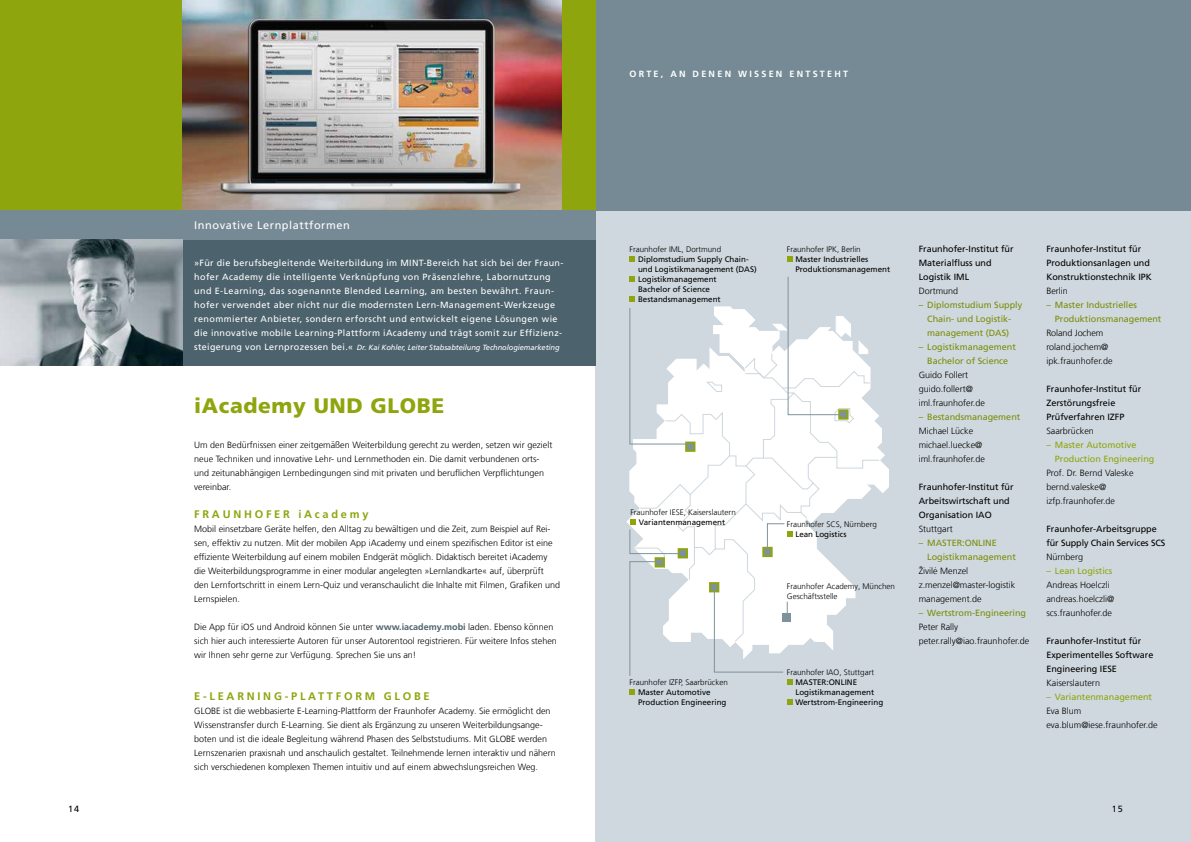
<style>
.page{position:relative;width:1191px;height:842px;background:#fff}
.page>*{position:absolute;margin:0;border:0;box-sizing:border-box;transform-origin:0 0}
.t1{font:900 21px "Frutiger LT Com";letter-spacing:.03em;color:#8ea50d}
.t2{font:700 11px "Frutiger LT Com";letter-spacing:.25em;color:#8ea50d}
.t3{font:11px "Frutiger LT Com";letter-spacing:.05em;color:#fff}
.t4{font:300 9px/14px "Frutiger LT Com";color:#000}
.t5{font:9px/14px "Frutiger LT Com";letter-spacing:.045em;color:#fff}
.t6{font:9px/14px "Frutiger LT Com";color:#000}
.t7{font:9px/14px "Frutiger LT Com";color:#798e0b;text-align:center}
.t8{font:9px/14px "Frutiger LT Com";color:#8ea50d}
.t9{font:700 9px "Frutiger LT Com";letter-spacing:.25em;color:#fff}
.t10{font:8px/10px "Frutiger LT Com";color:#000}
.t11{font:300 8px/10px "Frutiger LT Com";color:#000}
.t12{font:italic 7.5px "Frutiger LT Com";letter-spacing:-.01em;color:#fff}
.s1{font-style:normal;font-size:9px}
.s2{font-weight:700;color:#4c626c}
</style>
<div class="page">
<div style="left:595px;top:210px;width:596px;height:632px;background:#cfd8de"></div>
<svg style="left:626px;top:306px;width:263px;height:344px"></svg>
<svg style="left:661px;top:581px;width:209px;height:62px"></svg>
<svg style="left:634px;top:353px;width:246px;height:228px"></svg>
<div style="left:595px;top:0;width:596px;height:210px;background:#768a95"></div>
<div style="left:685px;top:442px;width:10px;height:10px;background:#7e929d;border:2px solid #8ea50d"></div>
<svg style="left:787px;top:679px;width:5px;height:6px"></svg>
<svg style="left:787px;top:699px;width:5px;height:6px"></svg>
<svg style="left:629px;top:256px;width:6px;height:5px"></svg>
<svg style="left:629px;top:276px;width:6px;height:5px"></svg>
<svg style="left:629px;top:296px;width:6px;height:5px"></svg>
<div style="left:0;top:210px;width:595px;height:156px;background:#4c626c"></div>
<div style="left:0;top:0;width:595px;height:210px;background:#8ea50d"></div>
<img style="left:183px;top:0;width:378px;height:210px">
<div style="left:0;top:210px;width:595px;height:30px;background:#768a95"></div>
<img style="left:0;top:240px;width:183px;height:126px">
<div style="left:782px;top:614px;width:8px;height:8px;background:#7e929d"></div>
<div style="left:709px;top:582px;width:10px;height:10px;background:#7e929d;border:2px solid #8ea50d"></div>
<div style="left:654px;top:557px;width:11px;height:10px;background:#7e929d;border:2px solid #8ea50d"></div>
<div style="left:762px;top:547px;width:10px;height:10px;background:#7e929d;border:2px solid #8ea50d"></div>
<svg style="left:629px;top:561px;width:32px;height:115px"></svg>
<svg style="left:629px;top:689px;width:6px;height:6px"></svg>
<div style="left:677px;top:548px;width:11px;height:10px;background:#7e929d;border:2px solid #8ea50d"></div>
<svg style="left:629px;top:307px;width:62px;height:138px"></svg>
<svg style="left:772px;top:276px;width:96px;height:148px"></svg>
<svg style="left:713px;top:587px;width:75px;height:86px"></svg>
<svg style="left:629px;top:519px;width:54px;height:35px;background:#eff2ef"></svg>
<svg style="left:787px;top:256px;width:5px;height:6px"></svg>
<svg style="left:766px;top:523px;width:26px;height:30px"></svg>
<p class="t6" style="left:68px;top:802px;width:13px">14</p>
<p class="t3" style="left:194px;top:219px;width:157px">Innovative Lernplattformen</p>
<p class="t5" style="left:194px;top:256px;width:371px">»Für die berufsbegleitende Weiterbildung im MINT-Bereich hat sich bei der Fraun&shy;hofer Academy die intelligente Verknüpfung von Präsenzlehre, Labornutzung und E-Learning, das sogenannte Blended Learning, am besten bewährt. Fraun&shy;hofer verwendet aber nicht nur die modernsten Lern-Management-Werkzeuge renommierter Anbieter, sondern erforscht und entwickelt eigene Lösungen wie die innovative mobile Learning-Plattform iAcademy und trägt somit zur Effizienz-</p>
<p class="t12" style="left:194px;top:343px;width:367px"><span class="s1">steigerung von Lernprozessen bei.«</span> Dr. Kai Kohler, Leiter Stabsabteilung Technologiemarketing</p>
<h1 class="t1" style="left:194px;top:393px;width:251px">iAcademy UND GLOBE</h1>
<p class="t4" style="left:194px;top:438px;width:360px">Um den Bedürfnissen einer zeitgemäßen Weiterbildung gerecht zu werden, setzen wir gezielt neue Techniken und innovative Lehr- und Lernmethoden ein. Die damit verbundenen orts&shy;und zeitunabhängigen Lernbedingungen sind mit privaten und beruflichen Verpflichtungen vereinbar.</p>
<p class="t2" style="left:194px;top:508px;width:176px">FRAUNHOFER iAcademy</p>
<p class="t4" style="left:194px;top:522px;width:367px">Mobil einsetzbare Geräte helfen, den Alltag zu bewältigen und die Zeit, zum Beispiel auf Rei&shy;sen, effektiv zu nutzen. Mit der mobilen App iAcademy und einem spezifischen Editor ist eine effiziente Weiterbildung auf einem mobilen Endgerät möglich. Didaktisch bereitet iAcademy die Weiterbildungsprogramme in einer modular angelegten »Lernlandkarte« auf, überprüft den Lernfortschritt in einem Lern-Quiz und veranschaulicht die Inhalte mit Filmen, Grafiken und Lernspielen.</p>
<p class="t4" style="left:194px;top:620px;width:364px">Die App für iOS und Android können Sie unter <span class="s2">www.iacademy.mobi</span> laden. Ebenso können sich hier auch interessierte Autoren für unser Autorentool registrieren. Für weitere Infos stehen wir Ihnen sehr gerne zur Verfügung. Sprechen Sie uns an!</p>
<p class="t2" style="left:194px;top:690px;width:237px">E-LEARNING-PLATTFORM GLOBE</p>
<p class="t4" style="left:194px;top:704px;width:363px">GLOBE ist die webbasierte E-Learning-Plattform der Fraunhofer Academy. Sie ermöglicht den Wissenstransfer durch E-Learning. Sie dient als Ergänzung zu unseren Weiterbildungsange&shy;boten und ist die ideale Begleitung während Phasen des Selbststudiums. Mit GLOBE werden Lernszenarien praxisnah und anschaulich gestaltet. Teilnehmende lernen interaktiv und nähern sich verschiedenen komplexen Themen intuitiv und auf einem abwechslungsreichen Weg.</p>
<p class="t9" style="left:629px;top:69px;width:220px">ORTE, AN DENEN WISSEN ENTSTEHT</p>
<p class="t11" style="left:629px;top:244px;width:93px">Fraunhofer IML, Dortmund</p>
<p class="t10" style="left:638px;top:254px;width:120px">Diplomstudium Supply Chain&shy;und Logistikmanagement (DAS)<br>Logistikmanagement<br>Bachelor of Science<br>Bestandsmanagement</p>
<p class="t11" style="left:630px;top:507px;width:107px">Fraunhofer IESE, Kaiserslautern</p>
<p class="t10" style="left:639px;top:517px;width:88px">Variantenmanagement</p>
<p class="t11" style="left:629px;top:677px;width:100px">Fraunhofer IZFP, Saarbrücken</p>
<p class="t10" style="left:638px;top:687px;width:90px">Master Automotive<br>Production Engineering</p>
<p class="t11" style="left:787px;top:244px;width:75px">Fraunhofer IPK, Berlin</p>
<p class="t10" style="left:795px;top:254px;width:96px">Master Industrielles<br>Produktionsmanagement</p>
<p class="t11" style="left:787px;top:519px;width:91px">Fraunhofer SCS, Nürnberg</p>
<p class="t10" style="left:795px;top:529px;width:53px">Lean Logistics</p>
<p class="t11" style="left:787px;top:581px;width:110px">Fraunhofer Academy, München<br>Geschäftsstelle</p>
<p class="t11" style="left:787px;top:667px;width:89px">Fraunhofer IAO, Stuttgart</p>
<p class="t10" style="left:795px;top:677px;width:89px">MASTER:ONLINE<br>Logistikmanagement<br>Wertstrom-Engineering</p>
<p class="t6" style="left:918px;top:242px;width:96px">Fraunhofer-Institut für<br>Materialfluss und<br>Logistik IML</p>
<p class="t4" style="left:918px;top:284px;width:41px">Dortmund</p>
<p class="t7" style="left:918px;top:298px;width:105px">– Diplomstudium Supply<br>Chain- und Logistik&shy;management (DAS)</p>
<p class="t7" style="left:918px;top:340px;width:99px">– Logistikmanagement<br>Bachelor of Science</p>
<p class="t4" style="left:918px;top:368px;width:68px">Guido Follert guido.follert@ iml.fraunhofer.de</p>
<p class="t7" style="left:918px;top:410px;width:103px">– Bestandsmanagement</p>
<p class="t4" style="left:918px;top:424px;width:68px">Michael Lücke michael.luecke@ iml.fraunhofer.de</p>
<p class="t6" style="left:918px;top:480px;width:96px">Fraunhofer-Institut für<br>Arbeitswirtschaft und<br>Organisation IAO</p>
<p class="t4" style="left:918px;top:522px;width:35px">Stuttgart</p>
<p class="t7" style="left:927px;top:536px;width:90px;text-align:left;text-indent:-9px">– MASTER:ONLINE<br>Logistikmanagement</p>
<p class="t4" style="left:918px;top:564px;width:98px">Živilė Menzel z.menzel@master-logistik management.de</p>
<p class="t7" style="left:918px;top:606px;width:109px">– Wertstrom-Engineering</p>
<p class="t4" style="left:918px;top:620px;width:112px">Peter Rally peter.rally@iao.fraunhofer.de</p>
<p class="t6" style="left:1046px;top:242px;width:107px">Fraunhofer-Institut für<br>Produktionsanlagen und<br>Konstruktionstechnik IPK</p>
<p class="t4" style="left:1046px;top:284px;width:23px">Berlin</p>
<p class="t7" style="left:1054px;top:298px;width:108px;text-align:left;text-indent:-9px">– Master Industrielles<br>Produktionsmanagement</p>
<p class="t4" style="left:1046px;top:326px;width:68px">Roland Jochem roland.jochem@ ipk.fraunhofer.de</p>
<p class="t6" style="left:1046px;top:382px;width:96px">Fraunhofer-Institut für<br>Zerstörungsfreie<br>Prüfverfahren IZFP</p>
<p class="t4" style="left:1046px;top:424px;width:49px">Saarbrücken</p>
<p class="t8" style="left:1054px;top:438px;width:101px;text-indent:-9px">– Master Automotive<br>Production Engineering</p>
<p class="t4" style="left:1046px;top:466px;width:89px">Prof. Dr. Bernd Valeske bernd.valeske@ izfp.fraunhofer.de</p>
<p class="t6" style="left:1046px;top:522px;width:120px">Fraunhofer-Arbeitsgruppe für Supply Chain Services SCS</p>
<p class="t4" style="left:1046px;top:550px;width:38px">Nürnberg</p>
<p class="t8" style="left:1046px;top:564px;width:68px">– Lean Logistics</p>
<p class="t4" style="left:1046px;top:578px;width:70px">Andreas Hoelczli andreas.hoelczli@ scs.fraunhofer.de</p>
<p class="t6" style="left:1046px;top:634px;width:109px">Fraunhofer-Institut für<br>Experimentelles Software<br>Engineering IESE</p>
<p class="t4" style="left:1046px;top:676px;width:55px">Kaiserslautern</p>
<p class="t8" style="left:1046px;top:690px;width:107px">– Variantenmanagement</p>
<p class="t4" style="left:1046px;top:704px;width:113px">Eva Blum eva.blum@iese.fraunhofer.de</p>
<p class="t6" style="left:1111px;top:802px;width:13px">15</p>
</div>
